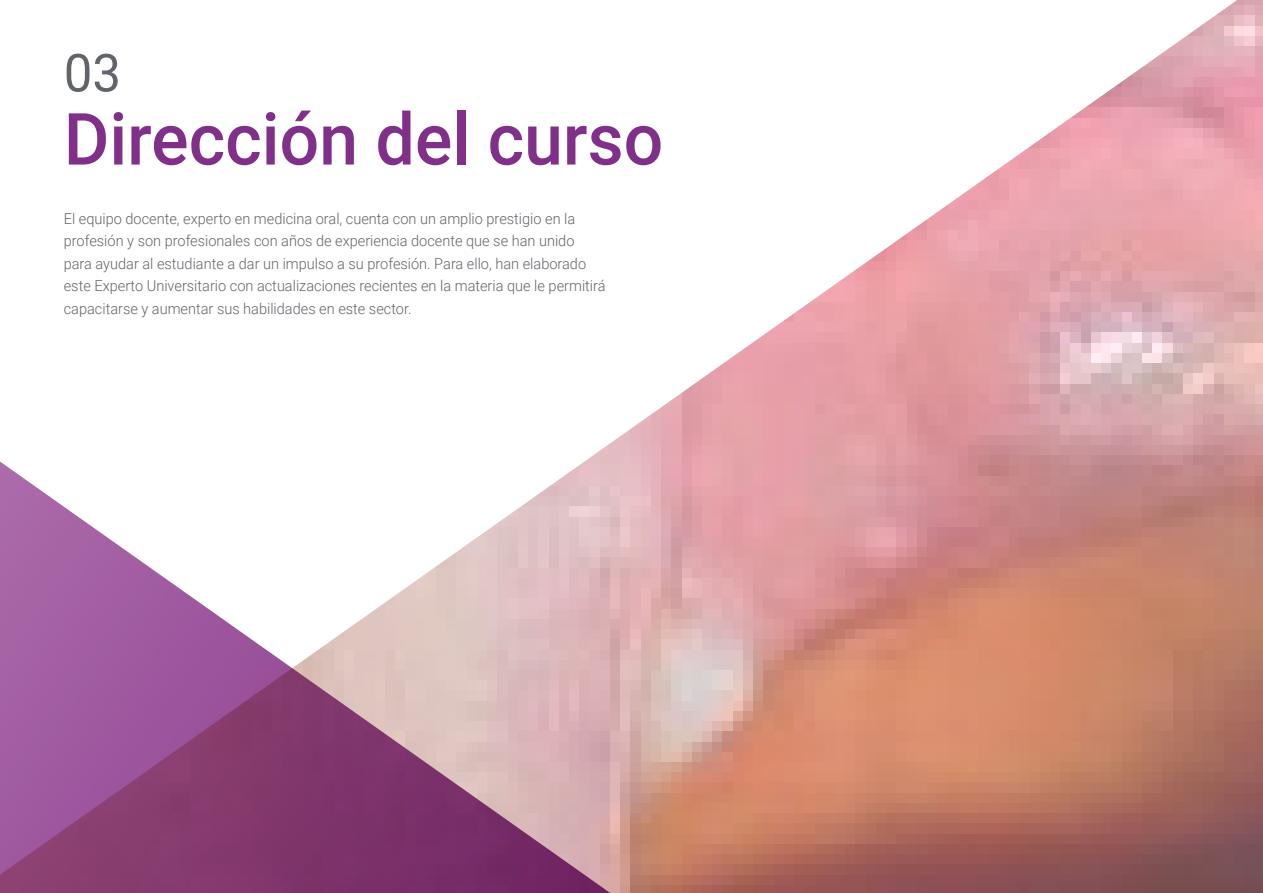
<style>
.page{position:relative;width:1263px;height:893px;background:#fff}
.page>*{position:absolute;margin:0;border:0;box-sizing:border-box;transform-origin:0 0}
.t1{font:500 72px "Roboto";color:#813089}
.t2{font:52.5px "Roboto";color:#61646a}
.t3{font:300 15px/22.5px "Roboto";color:#61646a}
</style>
<div class="page">
<img style="left:607px;top:0;width:656px;height:893px">
<svg style="left:0;top:446px;width:640px;height:447px"></svg>
<h2 class="t2" style="left:64px;top:36px;width:59px">03</h2>
<h1 class="t1" style="left:64px;top:89px;width:601px">Dirección del curso</h1>
<p class="t3" style="left:64px;top:207px;width:543px">El equipo docente, experto en medicina oral, cuenta con un amplio prestigio en la profesión y son profesionales con años de experiencia docente que se han unido para ayudar al estudiante a dar un impulso a su profesión. Para ello, han elaborado este Experto Universitario con actualizaciones recientes en la materia que le permitirá capacitarse y aumentar sus habilidades en este sector.</p>
</div>
